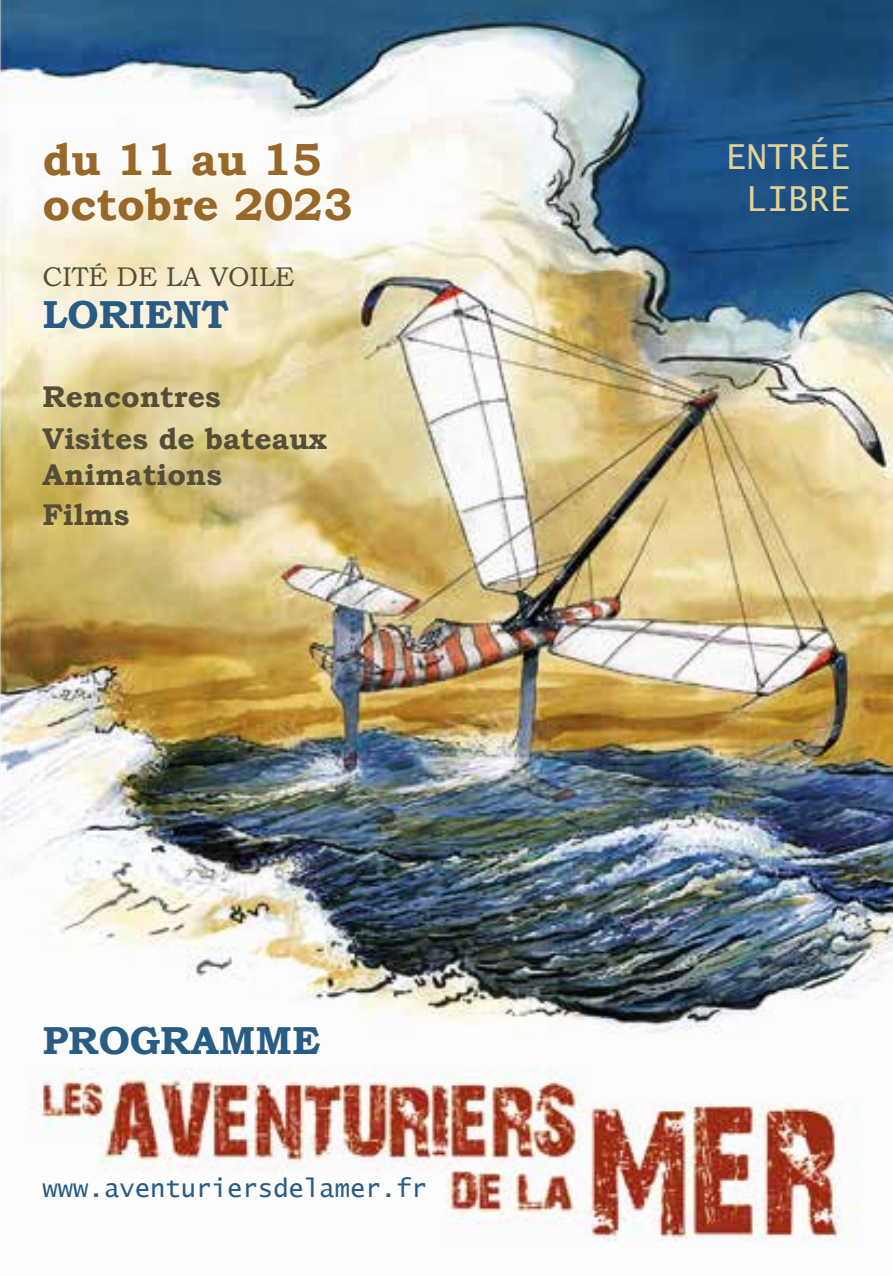
<style>
.page{position:relative;width:893px;height:1276px;background:#fff}
.page>*{position:absolute;margin:0;border:0;box-sizing:border-box;transform-origin:0 0}
.t1{font:700 45px/45px "Bookman Old Style";color:#996727}
.t2{font:700 39px "Bookman Old Style";color:#295c84}
.t3{font:34.5px/42px "Lucida Sans Typewriter";color:#e1d395;text-align:right}
.t4{font:700 30px/42px "Bookman Old Style";color:#544e39}
.t5{font:27px "Bookman Old Style";color:#544e39}
.t6{font:25.5px "Lucida Sans Typewriter";color:#295c84}
</style>
<div class="page">
<img style="left:0;top:0;width:893px;height:1242px">
<h1 class="t1" style="left:43px;top:136px;width:312px">du 11 au 15 octobre 2023</h1>
<p class="t5" style="left:43px;top:259px;width:254px">CITÉ DE LA VOILE</p>
<h2 class="t2" style="left:43px;top:286px;width:188px">LORIENT</h2>
<p class="t4" style="left:43px;top:375px;width:286px">Rencontres<br>Visites de bateaux</p>
<p class="t4" style="left:43px;top:455px;width:181px;line-height:39.6px">Animations<br>Films</p>
<h2 class="t2" style="left:43px;top:1012px;width:279px">PROGRAMME</h2>
<p class="t6" style="left:43px;top:1173px;width:386px">www.aventuriersdelamer.fr</p>
<p class="t3" style="left:726px;top:136px;width:126px">ENTRÉE<br>LIBRE</p>
</div>
